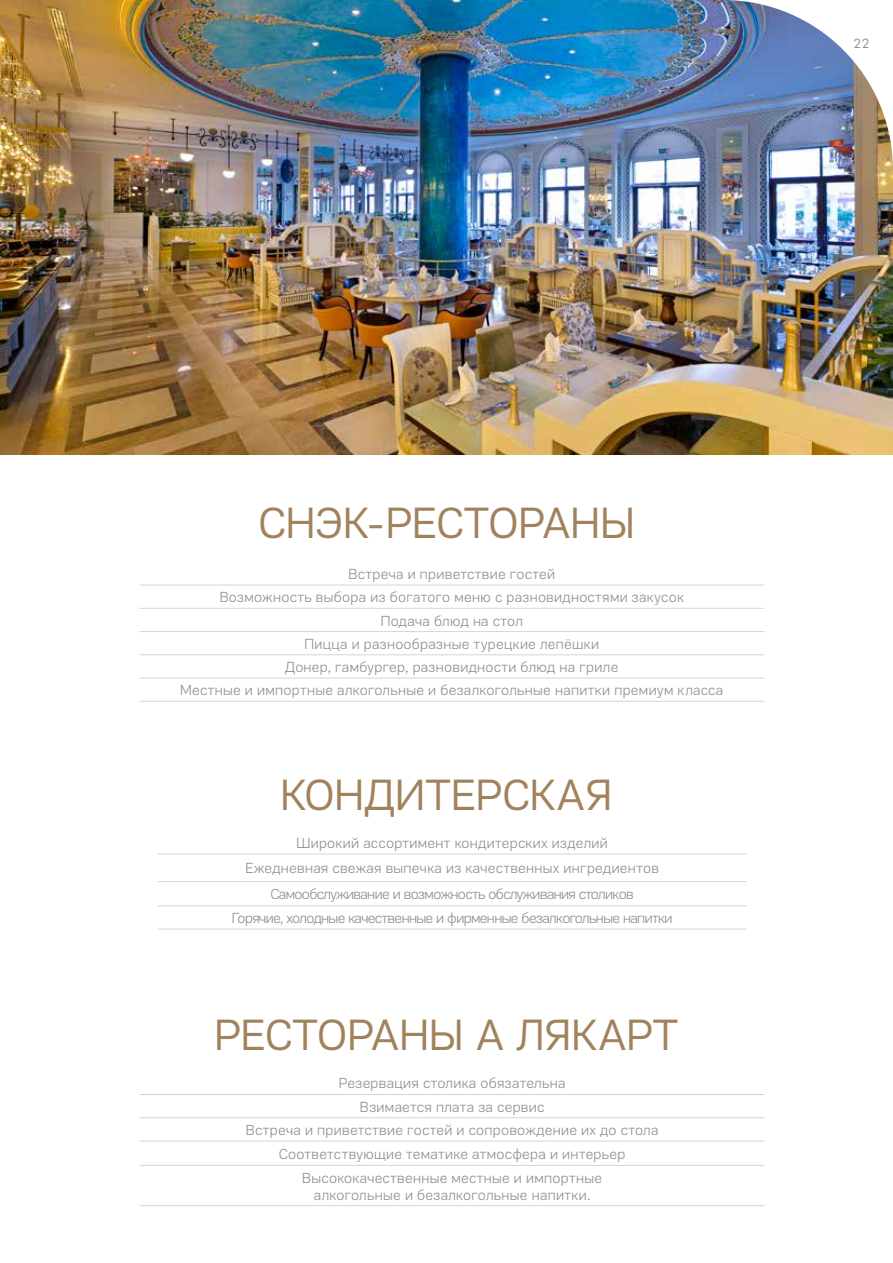
<style>
.page{position:relative;width:893px;height:1263px;background:#fff}
.page>*{position:absolute;margin:0;border:0;box-sizing:border-box;transform-origin:0 0}
.t1{font:45px "PF Encore Sans Pro";letter-spacing:.005em;color:#a0825c}
.t2{font:300 15px/23.4px "PF Encore Sans Pro";letter-spacing:.02em;color:#8f8f8f;text-align:center}
.t3{font:300 15px "PF Encore Sans Pro";letter-spacing:-.04em;color:#8f8f8f}
.t4{font:13.95px "Futura PT";color:#8f8f8f}
</style>
<div class="page">
<img style="left:0;top:0;width:893px;height:455px">
<hr style="left:139px;top:585px;width:625px;height:1px;background:#dfd4c7">
<hr style="left:139px;top:608px;width:625px;height:1px;background:#dfd4c7">
<hr style="left:139px;top:631px;width:625px;height:1px;background:#dfd4c7">
<hr style="left:139px;top:654px;width:625px;height:1px;background:#dfd4c7">
<hr style="left:139px;top:678px;width:625px;height:1px;background:#dfd4c7">
<hr style="left:139px;top:701px;width:625px;height:1px;background:#dfd4c7">
<hr style="left:158px;top:854px;width:589px;height:1px;background:#dfd4c7">
<hr style="left:158px;top:881px;width:589px;height:1px;background:#dfd4c7">
<hr style="left:158px;top:905px;width:589px;height:1px;background:#dfd4c7">
<hr style="left:158px;top:929px;width:589px;height:1px;background:#dfd4c7">
<hr style="left:140px;top:1094px;width:625px;height:1px;background:#dfd4c7">
<hr style="left:140px;top:1117px;width:625px;height:1px;background:#dfd4c7">
<hr style="left:140px;top:1141px;width:625px;height:1px;background:#dfd4c7">
<hr style="left:140px;top:1165px;width:625px;height:1px;background:#dfd4c7">
<hr style="left:140px;top:1205px;width:625px;height:1px;background:#dfd4c7">
<p class="t4" style="left:853px;top:35px;width:18px">22</p>
<h1 class="t1" style="left:258px;top:497px;width:378px">СНЭК-РЕСТОРАНЫ</h1>
<p class="t2" style="left:180px;top:562px;width:545px">Встреча и приветствие гостей<br>Возможность выбора из богатого меню с разновидностями закусок<br>Подача блюд на стол<br>Пицца и разнообразные турецкие лепёшки<br>Донер, гамбургер, разновидности блюд на гриле<br>Местные и импортные алкогольные и безалкогольные напитки премиум класса</p>
<h1 class="t1" style="left:280px;top:768px;width:334px">КОНДИТЕРСКАЯ</h1>
<p class="t2" style="left:245px;top:829px;width:415px;line-height:26px">Широкий ассортимент кондитерских изделий<br>Ежедневная свежая выпечка из качественных ингредиентов<br>Самообслуживание и возможность обслуживания столиков</p>
<p class="t3" style="left:232px;top:909px;width:442px">Горячие, холодные качественные и фирменные безалкогольные напитки</p>
<h1 class="t1" style="left:215px;top:1009px;width:465px">РЕСТОРАНЫ А ЛЯКАРТ</h1>
<p class="t2" style="left:246px;top:1071px;width:414px">Резервация столика обязательна<br>Взимается плата за сервис<br>Встреча и приветствие гостей и сопровождение их до стола Соответствующие тематике атмосфера и интерьер Высококачественные местные и импортные</p>
<p class="t2" style="left:314px;top:1183px;width:278px">алкогольные и безалкогольные напитки.</p>
</div>
